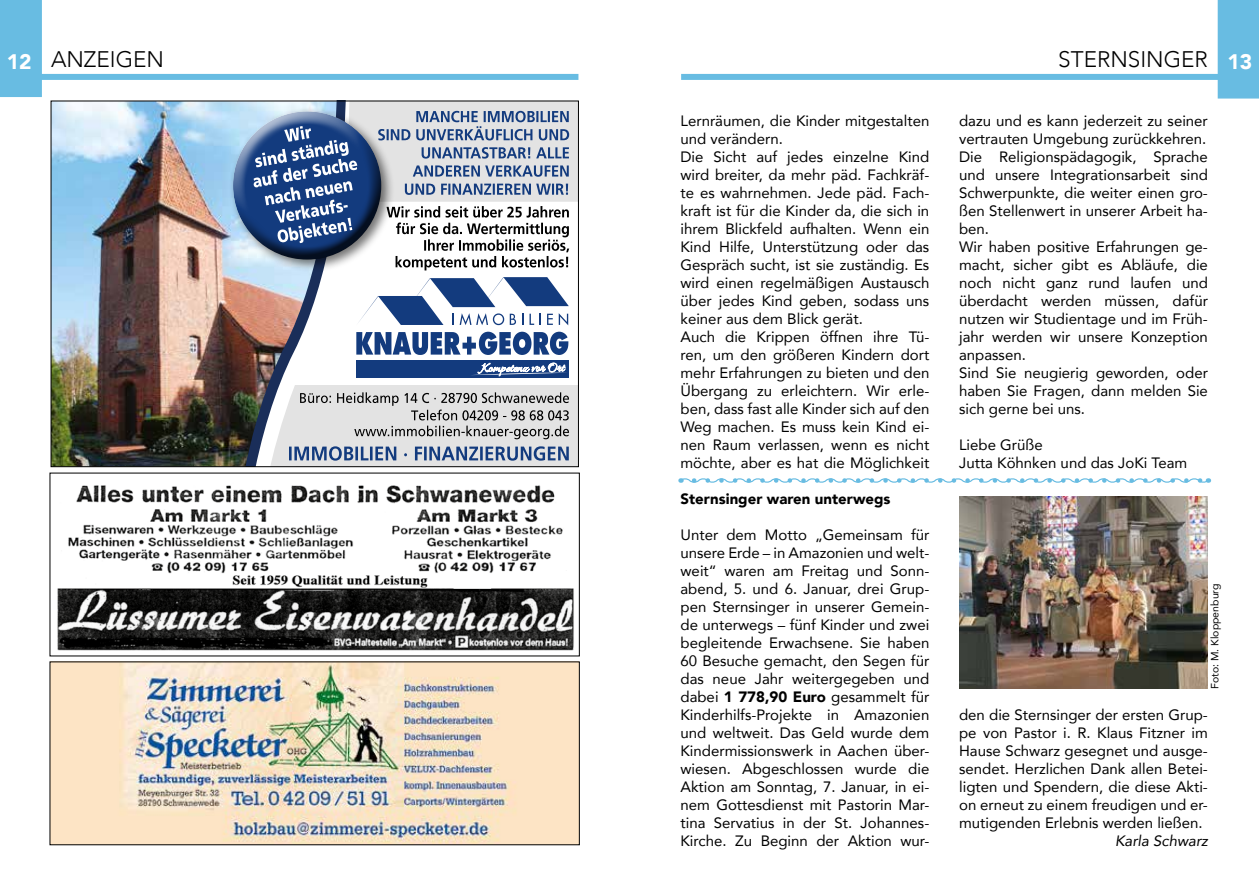
<style>
.page{position:relative;width:1259px;height:893px;background:#fff}
.page>*{position:absolute;margin:0;border:0;box-sizing:border-box;transform-origin:0 0}
.t1{font:300 22.5px "Avenir";color:#000}
.t2{font:900 21px "Avenir";color:#fff}
.t3{font:15px/18px "Avenir";color:#000}
.t4{font:900 15px "Avenir";color:#000}
.t5{font:italic 15px "Avenir";color:#000}
.t6{font:10.5px "Avenir";color:#000}
.s1{font-weight:900}
</style>
<div class="page">
<div style="left:33px;top:74px;width:545px;height:6px;background:#68bce2"></div>
<div style="left:0;top:0;width:42px;height:97px;background:#68bce2"></div>
<div style="left:681px;top:74px;width:546px;height:6px;background:#68bce2"></div>
<div style="left:1217px;top:0;width:42px;height:99px;background:#68bce2"></div>
<img style="left:959px;top:496px;width:249px;height:193px">
<img style="left:53px;top:103px;width:177px;height:362px">
<svg style="left:230px;top:103px;width:347px;height:362px"></svg>
<img style="left:57px;top:485px;width:517px;height:166px">
<img style="left:52px;top:663px;width:526px;height:180px">
<svg style="left:679px;top:478px;width:530px;height:5px"></svg>
<svg style="left:301px;top:497px;width:12px;height:14px"></svg>
<svg style="left:328px;top:497px;width:24px;height:14px"></svg>
<h1 class="t1" style="left:51px;top:46px;width:114px">ANZEIGEN</h1>
<h1 class="t1" style="left:1058px;top:46px;width:151px">STERNSINGER</h1>
<h2 class="t2" style="left:7px;top:44px;width:26px">12</h2>
<h2 class="t2" style="left:1227px;top:44px;width:26px">13</h2>
<p class="t3" style="left:680px;top:111px;width:250px">Lernräumen, die Kinder mitgestalten und verändern.<br>Die Sicht auf jedes einzelne Kind wird breiter, da mehr päd. Fachkräf&shy;te es wahrnehmen. Jede päd. Fach&shy;kraft ist für die Kinder da, die sich in ihrem Blickfeld aufhalten. Wenn ein Kind Hilfe, Unterstützung oder das Gespräch sucht, ist sie zuständig. Es wird einen regelmäßigen Austausch über jedes Kind geben, sodass uns keiner aus dem Blick gerät.<br>Auch die Krippen öffnen ihre Tü&shy;ren, um den größeren Kindern dort mehr Erfahrungen zu bieten und den Übergang zu erleichtern. Wir erle&shy;ben, dass fast alle Kinder sich auf den Weg machen. Es muss kein Kind ei&shy;nen Raum verlassen, wenn es nicht möchte, aber es hat die Möglichkeit</p>
<p class="t3" style="left:959px;top:111px;width:250px">dazu und es kann jederzeit zu seiner vertrauten Umgebung zurückkehren.<br>Die Religionspädagogik, Sprache und unsere Integrationsarbeit sind<br>Schwerpunkte, die weiter einen gro&shy;ßen Stellenwert in unserer Arbeit ha&shy;ben.<br>Wir haben positive Erfahrungen ge&shy;macht, sicher gibt es Abläufe, die noch nicht ganz rund laufen und überdacht werden müssen, dafür nutzen wir Studientage und im Früh&shy;jahr werden wir unsere Konzeption anpassen.<br>Sind Sie neugierig geworden, oder haben Sie Fragen, dann melden Sie sich gerne bei uns.</p>
<p class="t3" style="left:959px;top:435px;width:230px">Liebe Grüße<br>Jutta Köhnken und das JoKi Team</p>
<p class="t4" style="left:680px;top:486px;width:211px">Sternsinger waren unterwegs</p>
<p class="t3" style="left:680px;top:525px;width:250px;text-align:justify">Unter dem Motto „Gemeinsam für unsere Erde – in Amazonien und welt&shy;weit“ waren am Freitag und Sonn&shy;abend, 5. und 6. Januar, drei Grup&shy;pen Sternsinger in unserer Gemein&shy;de unterwegs – fünf Kinder und zwei begleitende Erwachsene. Sie haben 60 Besuche gemacht, den Segen für das neue Jahr weitergegeben und dabei <span class="s1">1 778,90 Euro</span> gesammelt für Kinderhilfs-Projekte in Amazonien und weltweit. Das Geld wurde dem Kindermissionswerk in Aachen über&shy;wiesen. Abgeschlossen wurde die Aktion am Sonntag, 7. Januar, in ei&shy;nem Gottesdienst mit Pastorin Mar&shy;tina Servatius in der St. Johannes-Kirche. Zu Beginn der Aktion wur-</p>
<p class="t6" style="left:1206px;top:689px;width:107px;rotate:-90deg">Foto: M. Kloppenburg</p>
<p class="t3" style="left:959px;top:705px;width:250px;text-align:justify">den die Sternsinger der ersten Grup&shy;pe von Pastor i. R. Klaus Fitzner im Hause Schwarz gesegnet und ausge&shy;sendet. Herzlichen Dank allen Betei&shy;ligten und Spendern, die diese Akti&shy;on erneut zu einem freudigen und er&shy;mutigenden Erlebnis werden ließen.</p>
<p class="t5" style="left:1115px;top:832px;width:94px">Karla Schwarz</p>
</div>
